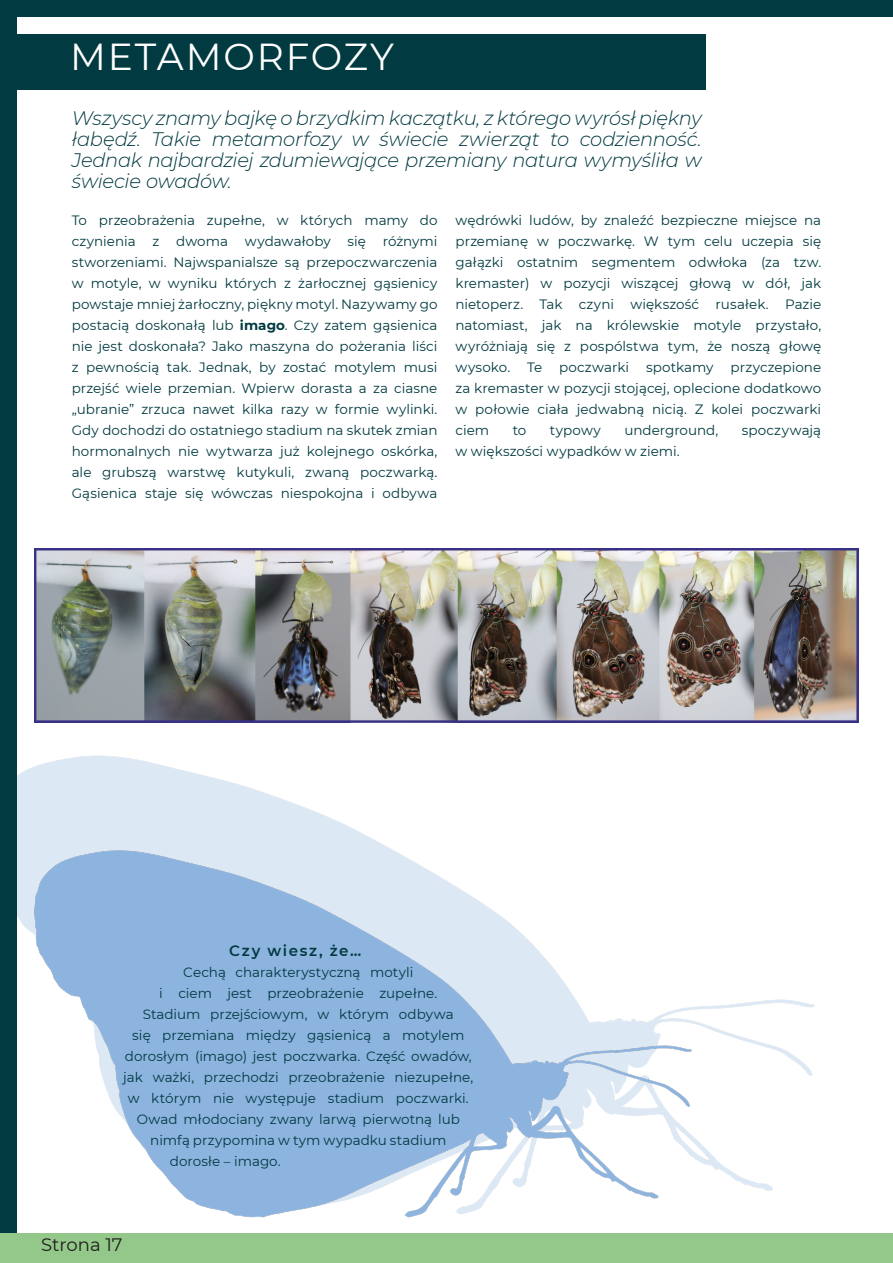
<style>
.page{position:relative;width:893px;height:1263px;background:#fff}
.page>*{position:absolute;margin:0;border:0;box-sizing:border-box;transform-origin:0 0}
.TYTUŁ_ARTYUŁU{font:37.5px "Montserrat";letter-spacing:.05em;color:#fff}
.t1{font:italic 300 19.5px/21px "Montserrat";letter-spacing:-.015em;color:#003a40;text-align:justify}
.t2{font:18px "Montserrat";color:#1d1d1b}
.t3{font:600 15px "Montserrat";letter-spacing:.11em;color:#003a40}
.t4{font:13.5px/21px "Montserrat";letter-spacing:.005em;color:#003a40;text-align:justify}
.s1{font-weight:700}
</style>
<div class="page">
<div style="left:0;top:0;width:17px;height:1263px;background:#013a40"></div>
<div style="left:0;top:0;width:893px;height:17px;background:#013a40"></div>
<div style="left:0;top:1233px;width:893px;height:30px;background:#94c88a"></div>
<img style="left:17px;top:756px;width:798px;height:435px">
<img style="left:34px;top:850px;width:658px;height:368px">
<div style="left:2px;top:34px;width:704px;height:55px;background:#013a40"></div>
<img style="left:34px;top:548px;width:825px;height:175px">
<p class="TYTUŁ_ARTYUŁU" style="left:70px;top:31px;width:325px">METAMORFOZY</p>
<p class="t1" style="left:72px;top:107px;width:631px">Wszyscy znamy bajkę o brzydkim kaczątku, z którego wyrósł piękny łabędź. Takie metamorfozy w świecie zwierząt to codzienność.<br>Jednak najbardziej zdumiewające przemiany natura wymyśliła w świecie owadów.</p>
<p class="t4" style="left:72px;top:209px;width:367px">To przeobrażenia zupełne, w których mamy do czynienia z dwoma wydawałoby się różnymi stworzeniami. Najwspanialsze są przepoczwarczenia w motyle, w wyniku których z żarłocznej gąsienicy powstaje mniej żarłoczny, piękny motyl. Nazywamy go postacią doskonałą lub <span class="s1">imago</span>. Czy zatem gąsienica nie jest doskonała? Jako maszyna do pożerania liści z pewnością tak. Jednak, by zostać motylem musi przejść wiele przemian. Wpierw dorasta a za ciasne „ubranie” zrzuca nawet kilka razy w formie wylinki.<br>Gdy dochodzi do ostatniego stadium na skutek zmian hormonalnych nie wytwarza już kolejnego oskórka, ale grubszą warstwę kutykuli, zwaną poczwarką.<br>Gąsienica staje się wówczas niespokojna i odbywa</p>
<p class="t4" style="left:455px;top:209px;width:367px">wędrówki ludów, by znaleźć bezpieczne miejsce na przemianę w poczwarkę. W tym celu uczepia się gałązki ostatnim segmentem odwłoka (za tzw. kremaster) w pozycji wiszącej głową w dół, jak nietoperz. Tak czyni większość rusałek. Pazie natomiast, jak na królewskie motyle przystało, wyróżniają się z pospólstwa tym, że noszą głowę wysoko.</p>
<p class="t4" style="left:455px;top:356px;width:367px;text-indent:275px">przyczepione za kremaster w pozycji stojącej, oplecione dodatkowo w połowie ciała jedwabną nicią. Z kolei poczwarki ciem</p>
<p class="t4" style="left:527px;top:356px;width:16px">Te</p>
<p class="t4" style="left:559px;top:356px;width:72px">poczwarki</p>
<p class="t4" style="left:646px;top:356px;width:69px">spotkamy</p>
<p class="t4" style="left:513px;top:419px;width:15px">to</p>
<p class="t4" style="left:550px;top:419px;width:52px">typowy</p>
<p class="t4" style="left:624px;top:419px;width:95px">underground,</p>
<p class="t4" style="left:742px;top:419px;width:81px">spoczywają</p>
<p class="t4" style="left:455px;top:440px;width:226px">w większości wypadków w ziemi.</p>
<p class="t3" style="left:229px;top:940px;width:133px">Czy wiesz, że…</p>
<p class="t4" style="left:183px;top:961px;width:231px">Cechą charakterystyczną motyli</p>
<p class="t4" style="left:159px;top:982px;width:279px">i ciem jest przeobrażenie zupełne.</p>
<p class="t4" style="left:143px;top:1003px;width:312px">Stadium przejściowym, w którym odbywa</p>
<p class="t4" style="left:132px;top:1024px;width:333px">się przemiana między gąsienicą a motylem</p>
<p class="t4" style="left:125px;top:1045px;width:348px">dorosłym (imago) jest poczwarka. Część owadów,</p>
<p class="t4" style="left:123px;top:1066px;width:351px">jak ważki, przechodzi przeobrażenie niezupełne,</p>
<p class="t4" style="left:128px;top:1087px;width:342px">w którym nie występuje stadium poczwarki.</p>
<p class="t4" style="left:137px;top:1108px;width:324px">Owad młodociany zwany larwą pierwotną lub</p>
<p class="t4" style="left:150px;top:1129px;width:297px">nimfą przypomina w tym wypadku stadium</p>
<p class="t4" style="left:170px;top:1150px;width:112px">dorosłe – imago.</p>
<h3 class="t2" style="left:41px;top:1232px;width:83px">Strona 17</h3>
</div>
